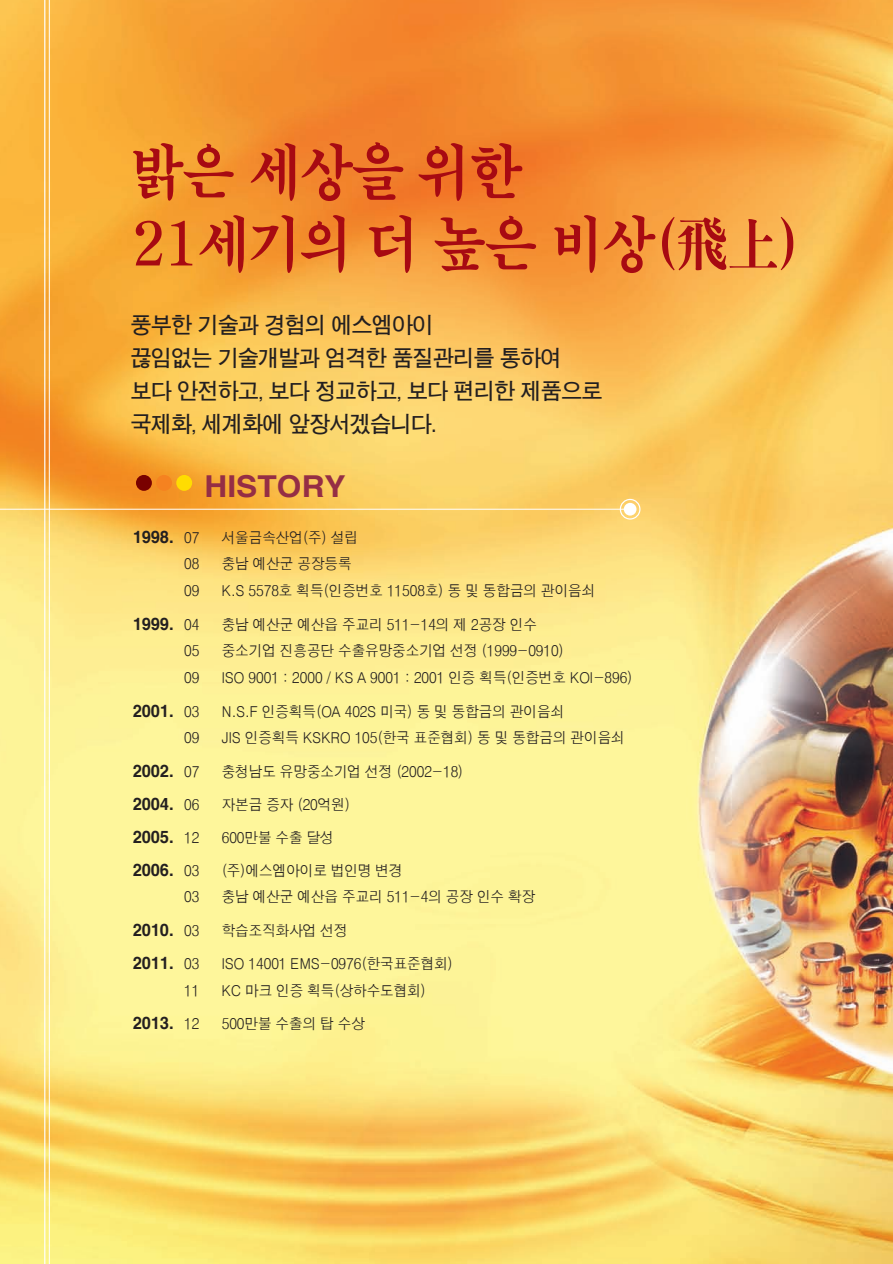
<style>
.page{position:relative;width:893px;height:1264px;background:#fff}
.page>*{position:absolute;margin:0;border:0;box-sizing:border-box;transform-origin:0 0}
.t1{font:60px/72px "H Ymjr E";letter-spacing:-.05em;color:#a70a12;scale:.9 1}
.t2{font:700 30.15px "Helvetica";color:#952e45;scale:1.05 1}
.t3{font:22.5px/33px "H2 gtr B";letter-spacing:-.05em;color:#231f20;scale:.95 1}
.t4{font:15.75px "H Ygtr E";letter-spacing:-.05em;color:#231f20}
.t5{font:15px "H2 gtr M";letter-spacing:-.05em;color:#231f20;scale:.95 1}
.s1{font-family:"H2 gtr M";font-size:15px}
</style>
<div class="page">
<img style="left:0;top:0;width:893px;height:1264px">
<div style="left:620px;top:499px;width:20px;height:21px;border:1px solid #fff;border-radius:50%"></div>
<div style="left:624px;top:503px;width:12px;height:13px;background:#fff;border-radius:50%"></div>
<hr style="left:0;top:509px;width:630px;height:1px;background:#fff">
<hr style="left:49px;top:0;width:1px;height:1264px;background:#fff">
<hr style="left:44px;top:0;width:1px;height:1264px;background:#fff">
<div style="left:136px;top:475px;width:16px;height:16px;background:#790100;border-radius:50%"></div>
<div style="left:156px;top:475px;width:16px;height:16px;background:#f58220;border-radius:50%"></div>
<div style="left:176px;top:475px;width:16px;height:16px;background:#ffdc01;border-radius:50%"></div>
<h1 class="t1" style="left:130px;top:136px;width:748px">밝은 세상을 위한<br>21세기의 더 높은 비상(飛上)</h1>
<h3 class="t3" style="left:130px;top:308px;width:499px">풍부한 기술과 경험의 에스엠아이<br>끊임없는 기술개발과 엄격한 품질관리를 통하여 보다 안전하고, 보다 정교하고, 보다 편리한 제품으로 국제화, 세계화에 앞장서겠습니다.</h3>
<h2 class="t2" style="left:204px;top:468px;width:136px">HISTORY</h2>
<p class="t4" style="left:132px;top:530px;width:69px">1998. <span class="s1">07</span></p>
<p class="t5" style="left:221px;top:530px;width:146px">서울금속산업(주) 설립</p>
<p class="t5" style="left:184px;top:557px;width:18px">08</p>
<p class="t5" style="left:221px;top:557px;width:139px">충남 예산군 공장등록</p>
<p class="t5" style="left:184px;top:584px;width:18px">09</p>
<p class="t5" style="left:221px;top:584px;width:395px">K.S 5578호 획득(인증번호 11508호) 동 및 동합금의 관이음쇠</p>
<p class="t4" style="left:132px;top:617px;width:69px">1999. <span class="s1">04</span></p>
<p class="t5" style="left:221px;top:617px;width:334px">충남 예산군 예산읍 주교리 511-14의 제 2공장 인수</p>
<p class="t5" style="left:184px;top:644px;width:18px">05</p>
<p class="t5" style="left:221px;top:644px;width:362px">중소기업 진흥공단 수출유망중소기업 선정 (1999-0910)</p>
<p class="t5" style="left:184px;top:671px;width:18px">09</p>
<p class="t5" style="left:221px;top:671px;width:435px">ISO 9001 : 2000 / KS A 9001 : 2001 인증 획득(인증번호 KOI-896)</p>
<p class="t4" style="left:132px;top:704px;width:69px">2001. <span class="s1">03</span></p>
<p class="t5" style="left:221px;top:704px;width:363px">N.S.F 인증획득(OA 402S 미국) 동 및 동합금의 관이음쇠</p>
<p class="t5" style="left:184px;top:731px;width:18px">09</p>
<p class="t5" style="left:221px;top:731px;width:426px">JIS 인증획득 KSKRO 105(한국 표준협회) 동 및 동합금의 관이음쇠</p>
<p class="t4" style="left:132px;top:764px;width:69px">2002. <span class="s1">07</span></p>
<p class="t5" style="left:221px;top:764px;width:257px">충청남도 유망중소기업 선정 (2002-18)</p>
<p class="t4" style="left:132px;top:797px;width:69px">2004. <span class="s1">06</span></p>
<p class="t5" style="left:221px;top:797px;width:137px">자본금 증자 (20억원)</p>
<p class="t4" style="left:132px;top:830px;width:69px">2005. <span class="s1">12</span></p>
<p class="t5" style="left:221px;top:830px;width:120px">600만불 수출 달성</p>
<p class="t4" style="left:132px;top:863px;width:69px">2006. <span class="s1">03</span></p>
<p class="t5" style="left:221px;top:863px;width:193px">(주)에스엠아이로 법인명 변경</p>
<p class="t5" style="left:184px;top:890px;width:18px">03</p>
<p class="t5" style="left:221px;top:890px;width:332px">충남 예산군 예산읍 주교리 511-4의 공장 인수 확장</p>
<p class="t4" style="left:132px;top:923px;width:69px">2010. <span class="s1">03</span></p>
<p class="t5" style="left:221px;top:923px;width:135px">학습조직화사업 선정</p>
<p class="t4" style="left:132px;top:956px;width:69px">2011. <span class="s1">03</span></p>
<p class="t5" style="left:221px;top:956px;width:246px">ISO 14001 EMS-0976(한국표준협회)</p>
<p class="t5" style="left:184px;top:983px;width:18px">11</p>
<p class="t5" style="left:221px;top:983px;width:217px">KC 마크 인증 획득(상하수도협회)</p>
<p class="t4" style="left:132px;top:1016px;width:69px">2013. <span class="s1">12</span></p>
<p class="t5" style="left:221px;top:1016px;width:153px">500만불 수출의 탑 수상</p>
</div>
